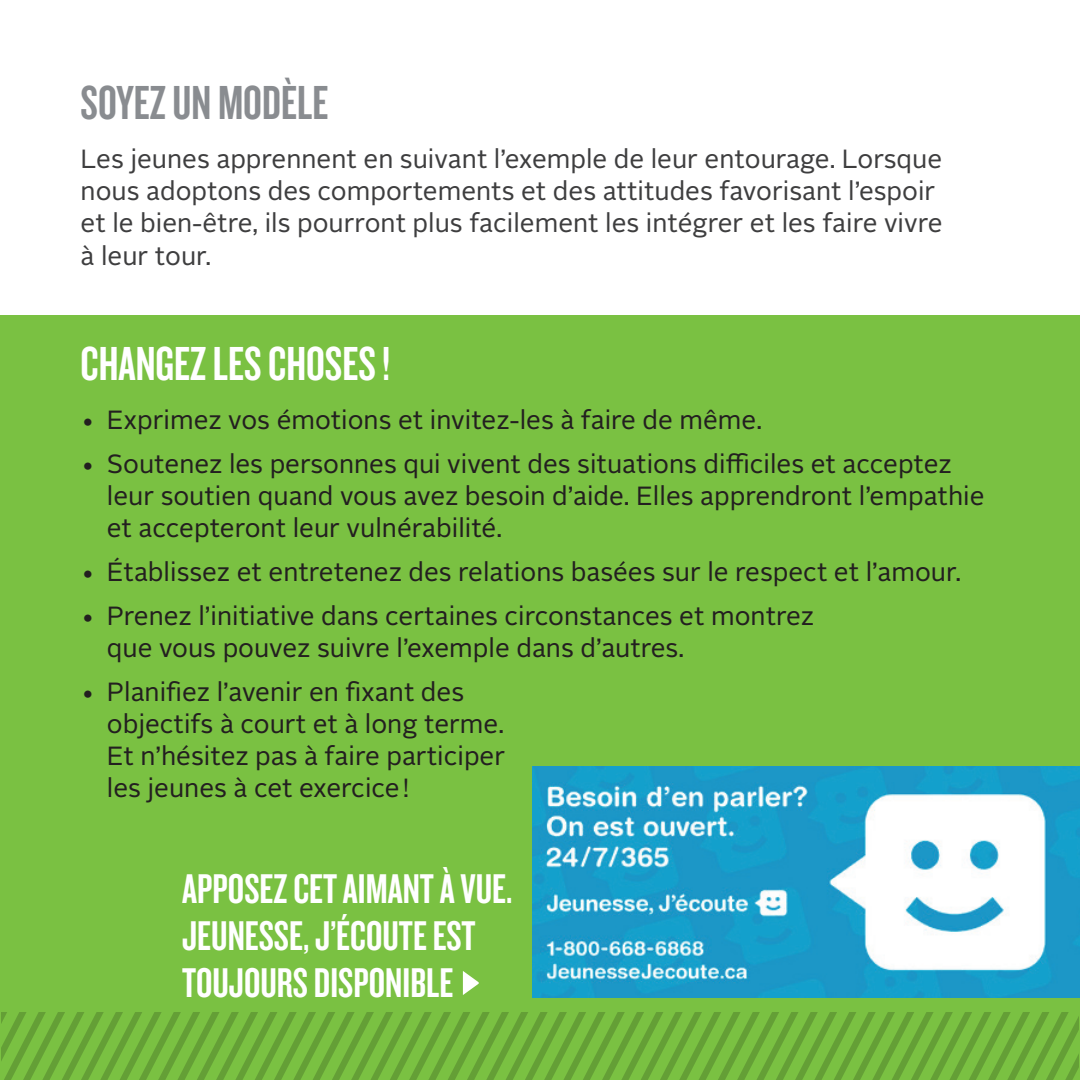
<style>
.page{position:relative;width:1080px;height:1080px;background:#fff}
.page>*{position:absolute;margin:0;border:0;box-sizing:border-box;transform-origin:0 0}
.t1{font:102.25px "Knockout HTF48 Featherweight";color:#fff;scale:.63 1}
.t2{font:49.75px "Knockout HTF48 Featherweight";color:#fff}
.t3{font:49.75px "Knockout HTF48 Featherweight";color:#898c90}
.t4{font:43.25px/46.8px "Knockout HTF48 Featherweight";color:#fff}
.t5{font:26.25px/32px "Alright Sans";color:#231f20}
.t6{font:26.25px/32px "Alright Sans";color:#3e3e3f}
</style>
<div class="page">
<div style="left:0;top:315px;width:1080px;height:765px;background:#7ac142"></div>
<svg style="left:2px;top:1012px;width:1077px;height:68px"></svg>
<svg style="left:111px;top:1012px;width:723px;height:68px"></svg>
<img style="left:533px;top:766px;width:547px;height:231px">
<h2 class="t3" style="left:81px;top:77px;width:249px">SOYEZ UN MODÈLE</h2>
<p class="t6" style="left:81px;top:143px;width:863px">Les jeunes apprennent en suivant l’exemple de leur entourage. Lorsque nous adoptons des comportements et des attitudes favorisant l’espoir et le bien-être, ils pourront plus facilement les intégrer et les faire vivre à leur tour.</p>
<h2 class="t2" style="left:81px;top:338px;width:311px">CHANGEZ LES CHOSES!</h2>
<p class="t5" style="left:81px;top:405px;width:683px">• Exprimez vos émotions et invitez-les à faire de même.</p>
<p class="t5" style="left:107px;top:449px;width:879px;text-indent:-26px">• Soutenez les personnes qui vivent des situations difficiles et acceptez leur soutien quand vous avez besoin d’aide. Elles apprendront l’empathie et accepteront leur vulnérabilité.</p>
<p class="t5" style="left:81px;top:557px;width:882px">• Établissez et entretenez des relations basées sur le respect et l’amour.</p>
<p class="t5" style="left:107px;top:600px;width:709px;text-indent:-26px">• Prenez l’initiative dans certaines circonstances et montrez que vous pouvez suivre l’exemple dans d’autres.</p>
<p class="t5" style="left:107px;top:676px;width:400px;text-indent:-26px">• Planifiez l’avenir en fixant des objectifs à court et à long terme.<br>Et n’hésitez pas à faire participer les jeunes à cet exercice !</p>
<h3 class="t4" style="left:182px;top:866px;width:332px">APPOSEZ CET AIMANT À VUE.<br>JEUNESSE, J’ÉCOUTE EST<br>TOUJOURS DISPONIBLE</h3>
<h1 class="t1" style="left:459px;top:921px;width:37px">≥</h1>
</div>
